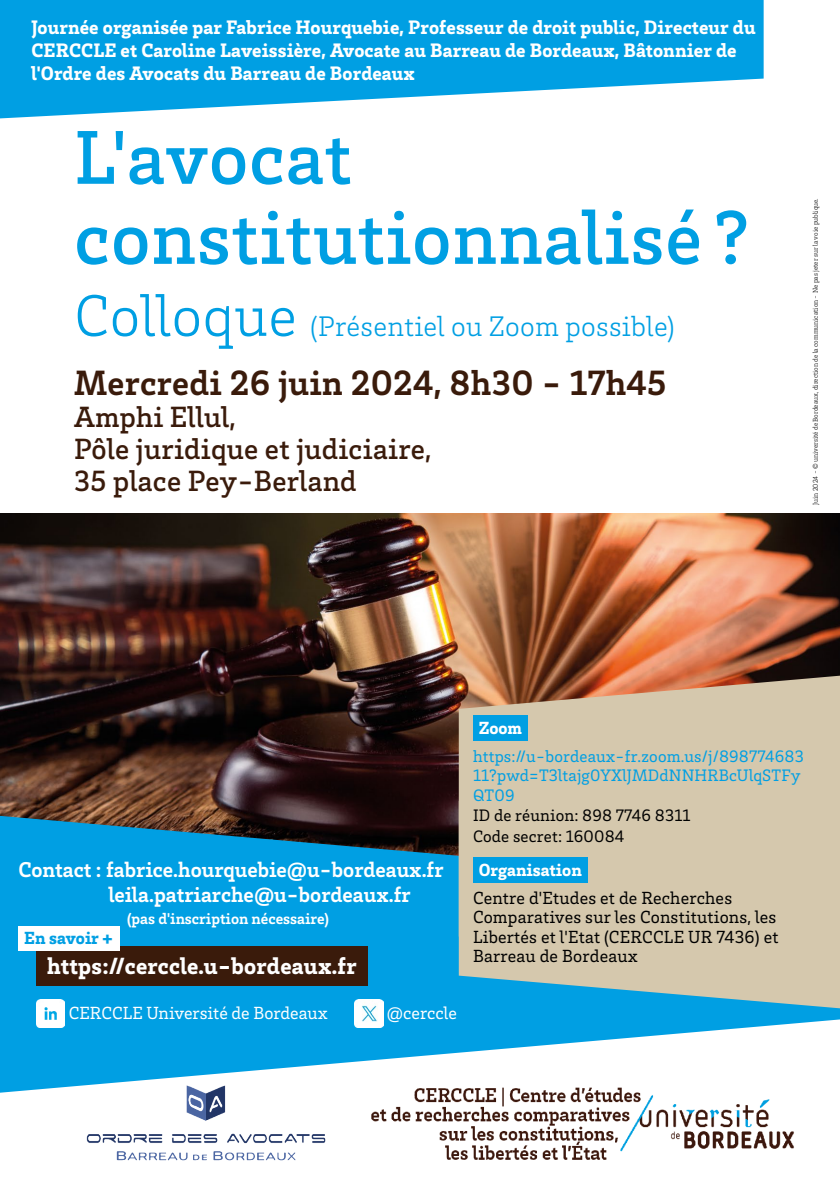
<style>
.page{position:relative;width:840px;height:1191px;background:#fff}
.page>*{position:absolute;margin:0;border:0;box-sizing:border-box;transform-origin:0 0}
.t1{font:500 78px/80px "Brix Slab";letter-spacing:.01em;color:#009fe3}
.t2{font:700 36px "Brix Slab";letter-spacing:.01em;color:#3a1b0b}
.t3{font:500 30px/32px "Brix Slab";letter-spacing:.01em;color:#3a1b0b}
.t4{font:300 29px "Brix Slab";letter-spacing:.01em;color:#009fe3}
.t5{font:900 24px "Brix Slab";letter-spacing:.01em;color:#fff}
.t6{font:700 22px/25.4px "Brix Slab";color:#fff}
.t7{font:900 20px/23px "Brix Slab";letter-spacing:.005em;color:#fff}
.t8{font:18px/19.4px "Brix Slab";letter-spacing:.01em;color:#000}
.t9{font:18px "Brix Slab";color:#fff}
.t10{font:900 18px "Brix Slab";color:#fff}
.t11{font:900 18px "Brix Slab";color:#009fe3}
.t12{font:17px/19.4px "Brix Slab";letter-spacing:.01em;color:#009fe3}
.t13{font:17px/20.6px "Brix Slab";letter-spacing:.01em;color:#000}
.t14{font:700 16px "Brix Slab";color:#fff}
.t15{font:300 7px "Brix Slab";color:#000}
.s1{font-size:60px}
</style>
<div class="page">
<img style="left:0;top:513px;width:839px;height:303px">
<svg style="left:0;top:816px;width:839px;height:203px;background:#058fca"></svg>
<svg style="left:0;top:1019px;width:839px;height:74px;fill:#009fe3"></svg>
<svg style="left:0;top:0;width:763px;height:118px;fill:#009fe3"></svg>
<div style="left:547px;top:1065px;width:269px;height:108px;background:#fff"></div>
<svg style="left:458px;top:675px;width:381px;height:125px;background:#ceb89c"></svg>
<svg style="left:458px;top:800px;width:381px;height:208px;background:#c3c4b1"></svg>
<div style="left:473px;top:857px;width:114px;height:25px;background:#009fe3"></div>
<div style="left:36px;top:945px;width:331px;height:40px;background:#3a1b0b"></div>
<div style="left:19px;top:926px;width:101px;height:24px;background:#fff"></div>
<img style="left:354px;top:1079px;width:440px;height:81px">
<img style="left:64px;top:1027px;width:285px;height:134px">
<img style="left:36px;top:999px;width:29px;height:29px">
<img style="left:354px;top:999px;width:29px;height:29px">
<div style="left:473px;top:715px;width:54px;height:25px;background:#009fe3"></div>
<p class="t7" style="left:31px;top:15px;width:725px">Journée organisée par Fabrice Hourquebie, Professeur de droit public, Directeur du<br>CERCCLE et Caroline Laveissière, Avocate au Barreau de Bordeaux, Bâtonnier de l'Ordre des Avocats du Barreau de Bordeaux</p>
<h1 class="t1" style="left:74px;top:114px;width:676px">L'avocat constitutionnalisé ?</h1>
<h3 class="t4" style="left:74px;top:307px;width:602px"><span class="s1">Colloque</span> (Présentiel ou Zoom possible)</h3>
<h2 class="t2" style="left:74px;top:359px;width:593px">Mercredi 26 juin 2024, 8h30 - 17h45</h2>
<h3 class="t3" style="left:74px;top:399px;width:358px">Amphi Ellul,<br>Pôle juridique et judiciaire,<br>35 place Pey-Berland</h3>
<p class="t15" style="left:810px;top:505px;width:308px;rotate:-90deg">Juin 2024 - © université de Bordeaux, direction de la communication - Ne pas jeter sur la voie publique.</p>
<p class="t6" style="left:109px;top:855px;width:336px;text-indent:-90px">Contact : fabrice.hourquebie@u-bordeaux.fr leila.patriarche@u-bordeaux.fr</p>
<p class="t14" style="left:127px;top:908px;width:203px">(pas d'inscription nécessaire)</p>
<p class="t11" style="left:24px;top:926px;width:90px">En savoir +</p>
<p class="t5" style="left:47px;top:950px;width:311px">https://cerccle.u-bordeaux.fr</p>
<p class="t9" style="left:69px;top:1001px;width:260px">CERCCLE Université de Bordeaux</p>
<p class="t9" style="left:387px;top:1001px;width:71px">@cerccle</p>
<p class="t10" style="left:478px;top:715px;width:45px">Zoom</p>
<p class="t12" style="left:473px;top:745px;width:332px">https://u-bordeaux-fr.zoom.us/j/898774683<br>11?pwd=T3ltajg0YXlJMDdNNHRBcUlqSTFy<br>QT09</p>
<p class="t13" style="left:473px;top:804px;width:219px">ID de réunion: 898 7746 8311<br>Code secret: 160084</p>
<p class="t10" style="left:478px;top:857px;width:104px">Organisation</p>
<p class="t8" style="left:473px;top:887px;width:307px">Centre d'Etudes et de Recherches Comparatives sur les Constitutions, les Libertés et l'Etat (CERCCLE UR 7436) et Barreau de Bordeaux</p>
</div>
